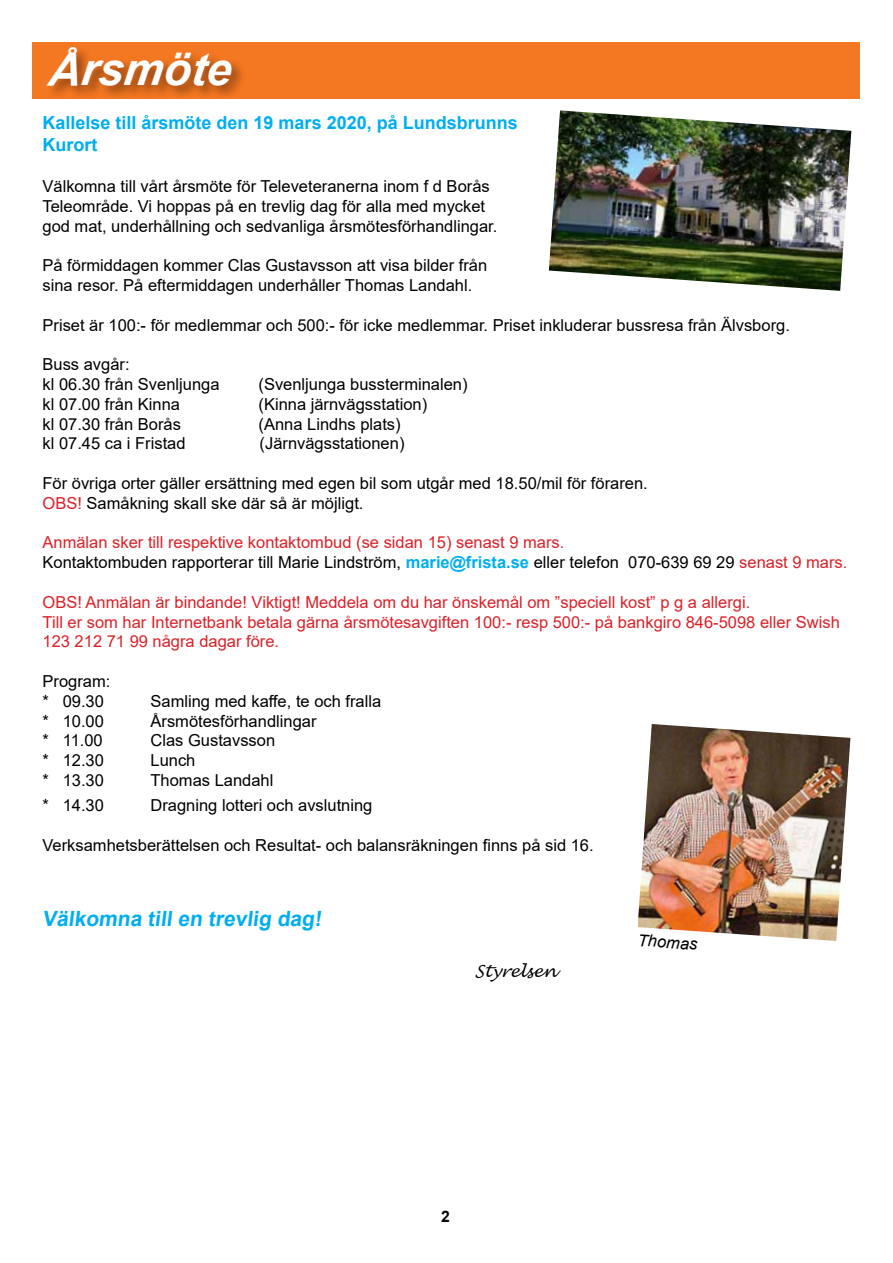
<style>
.page{position:relative;width:893px;height:1263px;background:#fff}
.page>*{position:absolute;margin:0;border:0;box-sizing:border-box;transform-origin:0 0}
.t1{font:italic 700 45px "Arial";color:#fff}
.t2{font:700 21px "Arial";color:#00aeef}
.t3{font:700 18px/21.6px "Arial";color:#00aeef}
.t4{font:16.5px/19.8px "Arial";color:#000}
.t5{font:16.5px/19.8px "Arial";color:#da2128}
.t6{font:italic 16.5px "Lucida Handwriting";color:#000}
.t7{font:italic 16.5px "Arial";color:#000}
.t8{font:700 15.75px "Arial";color:#000}
.s1{color:#da2128}
.s2{color:#000}
.s3{font-weight:700;color:#00aeef}
</style>
<div class="page">
<div style="left:33px;top:43px;width:827px;height:56px;background:#f47721"></div>
<div style="left:45px;top:45px;width:202px;height:55px;background:#000;opacity:.45"></div>
<img style="left:549px;top:110px;width:302px;height:181px">
<img style="left:638px;top:724px;width:212px;height:217px">
<h1 class="t1" style="left:47px;top:39px;width:192px">Årsmöte</h1>
<p class="t3" style="left:43px;top:112px;width:477px">Kallelse till årsmöte den 19 mars 2020, på Lundsbrunns<br>Kurort</p>
<p class="t4" style="left:43px;top:176px;width:456px">Välkomna till vårt årsmöte för Televeteranerna inom f d Borås<br>Teleområde. Vi hoppas på en trevlig dag för alla med mycket god mat, underhållning och sedvanliga årsmötesförhandlingar.</p>
<p class="t4" style="left:43px;top:255px;width:446px">På förmiddagen kommer Clas Gustavsson att visa bilder från sina resor. På eftermiddagen underhåller Thomas Landahl.</p>
<p class="t4" style="left:43px;top:315px;width:749px">Priset är 100:- för medlemmar och 500:- för icke medlemmar. Priset inkluderar bussresa från Älvsborg.</p>
<p class="t4" style="left:43px;top:354px;width:179px">Buss avgår:<br>kl 06.30 från Svenljunga</p>
<p class="t4" style="left:259px;top:374px;width:211px">(Svenljunga bussterminalen)</p>
<p class="t4" style="left:43px;top:394px;width:139px">kl 07.00 från Kinna</p>
<p class="t4" style="left:259px;top:394px;width:170px">(Kinna järnvägsstation)</p>
<p class="t4" style="left:43px;top:414px;width:140px">kl 07.30 från Borås</p>
<p class="t4" style="left:259px;top:414px;width:144px">(Anna Lindhs plats)</p>
<p class="t4" style="left:43px;top:434px;width:145px">kl 07.45 ca i Fristad</p>
<p class="t4" style="left:260px;top:434px;width:146px">(Järnvägsstationen)</p>
<p class="t4" style="left:43px;top:473px;width:607px">För övriga orter gäller ersättning med egen bil som utgår med 18.50/mil för föraren.<br><span class="s1">OBS!</span> Samåkning skall ske där så är möjligt.</p>
<p class="t5" style="left:43px;top:533px;width:806px">Anmälan sker till respektive kontaktombud (se sidan 15) senast 9 mars.<br><span class="s2">Kontaktombuden rapporterar till Marie Lindström,</span> <span class="s3">marie@frista.se</span> <span class="s2">eller telefon 070-639 69 29</span> senast 9 mars.</p>
<p class="t5" style="left:43px;top:592px;width:799px">OBS! Anmälan är bindande! Viktigt! Meddela om du har önskemål om ”speciell kost” p g a allergi.<br>Till er som har Internetbank betala gärna årsmötesavgiften 100:- resp 500:- på bankgiro 846-5098 eller Swish<br>123 212 71 99 några dagar före.</p>
<p class="t4" style="left:43px;top:671px;width:69px">Program: * 09.30</p>
<p class="t4" style="left:151px;top:691px;width:232px">Samling med kaffe, te och fralla</p>
<p class="t4" style="left:43px;top:711px;width:63px">* 10.00</p>
<p class="t4" style="left:151px;top:711px;width:167px">Årsmötesförhandlingar</p>
<p class="t4" style="left:43px;top:731px;width:62px">* 11.00</p>
<p class="t4" style="left:151px;top:731px;width:126px">Clas Gustavsson</p>
<p class="t4" style="left:43px;top:750px;width:63px">* 12.30</p>
<p class="t4" style="left:151px;top:750px;width:46px">Lunch</p>
<p class="t4" style="left:43px;top:770px;width:63px">* 13.30</p>
<p class="t4" style="left:151px;top:770px;width:124px">Thomas Landahl</p>
<p class="t4" style="left:43px;top:795px;width:63px">* 14.30</p>
<p class="t4" style="left:151px;top:795px;width:223px">Dragning lotteri och avslutning</p>
<p class="t4" style="left:43px;top:835px;width:553px">Verksamhetsberättelsen och Resultat- och balansräkningen finns på sid 16.</p>
<p class="t2" style="left:43px;top:904px;width:284px">Välkomna till en trevlig dag!</p>
<p class="t6" style="left:475px;top:961px;width:83px">Styrelsen</p>
<p class="t7" style="left:639px;top:929px;width:61px;rotate:4deg">Thomas</p>
<p class="t8" style="left:441px;top:1205px;width:10px">2</p>
</div>
